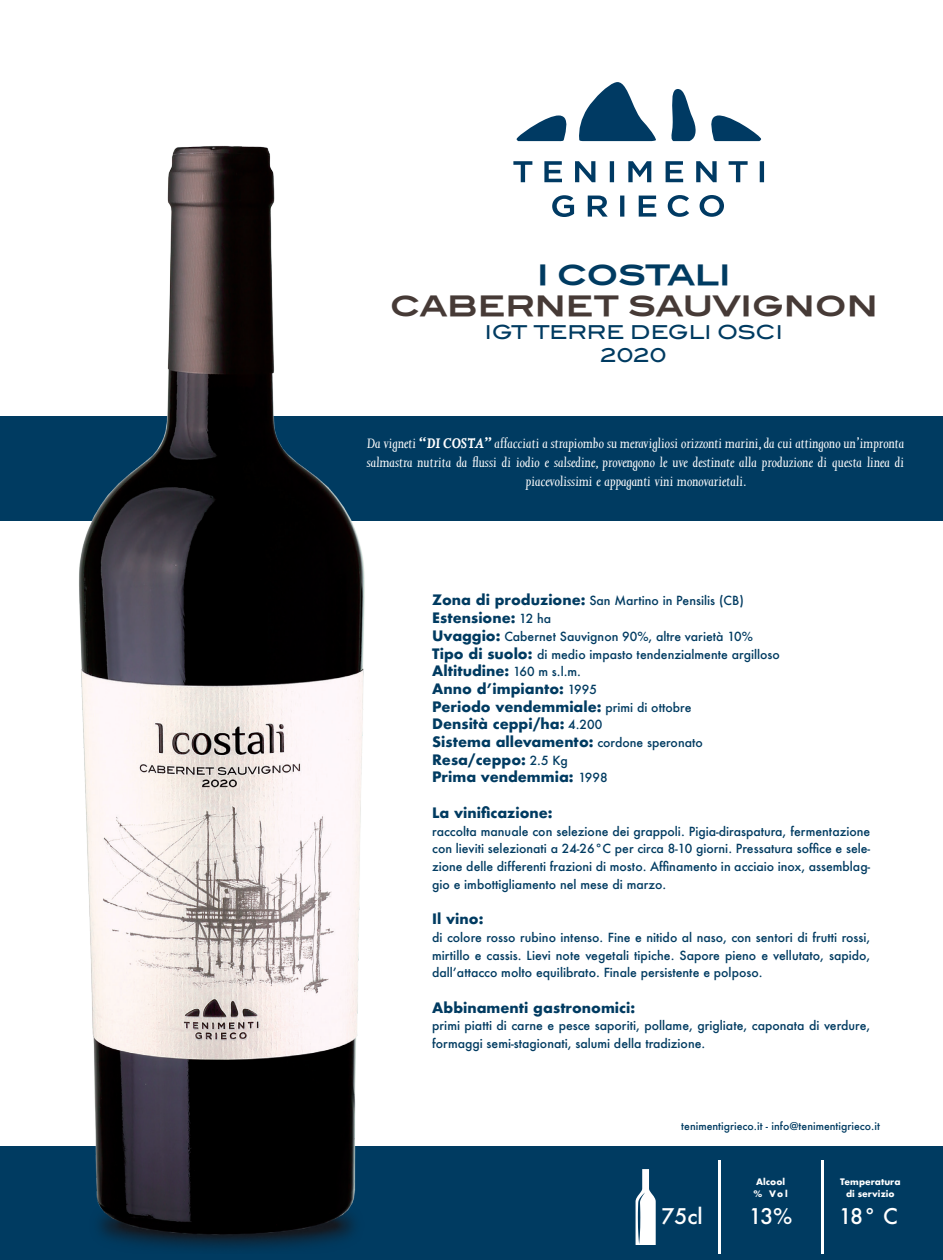
<style>
.page{position:relative;width:943px;height:1260px;background:#fff}
.page>*{position:absolute;margin:0;border:0;box-sizing:border-box;transform-origin:0 0}
.t1{font:28px "Blair ITCTT Bold";color:#463a36}
.t2{font:28px "Blair ITCTT Bold";letter-spacing:-.03em;color:#003b61}
.t3{font:500 21px "Futura";color:#fff}
.t4{font:500 19.25px "Blair ITC";letter-spacing:-.015em;color:#003b61}
.t5{font:italic 15.75px/19.2px "Joanna";color:#fff;text-align:center}
.t6{font:700 14px "Futura";color:#003b61}
.t7{font:500 12.25px/17.7px "Futura";color:#003b61;text-align:justify}
.t8{font:500 10.5px "Futura";color:#003b61}
.t9{font:700 8.75px "Futura";color:#fff}
.s1{font-weight:700}
.s2{font-weight:700;font-size:14px}
.s3{font-weight:500;font-size:12.25px}
</style>
<div class="page">
<svg style="left:516px;top:115px;width:51px;height:26px"></svg>
<svg style="left:711px;top:115px;width:50px;height:26px"></svg>
<svg style="left:579px;top:82px;width:77px;height:59px"></svg>
<svg style="left:671px;top:89px;width:24px;height:52px"></svg>
<svg style="left:513px;top:161px;width:19px;height:21px"></svg>
<svg style="left:544px;top:161px;width:18px;height:21px"></svg>
<svg style="left:575px;top:161px;width:20px;height:21px"></svg>
<div style="left:609px;top:161px;width:5px;height:21px;background:#003a63"></div>
<svg style="left:628px;top:161px;width:23px;height:21px"></svg>
<svg style="left:665px;top:161px;width:18px;height:21px"></svg>
<svg style="left:696px;top:161px;width:20px;height:21px"></svg>
<svg style="left:728px;top:161px;width:19px;height:21px"></svg>
<svg style="left:759px;top:161px;width:5px;height:21px"></svg>
<svg style="left:552px;top:195px;width:22px;height:22px"></svg>
<svg style="left:587px;top:196px;width:20px;height:21px"></svg>
<svg style="left:620px;top:196px;width:4px;height:21px"></svg>
<svg style="left:638px;top:196px;width:18px;height:21px"></svg>
<svg style="left:667px;top:195px;width:22px;height:22px"></svg>
<svg style="left:699px;top:195px;width:25px;height:22px"></svg>
<div style="left:0;top:417px;width:943px;height:104px;background:#003b61"></div>
<div style="left:0;top:1147px;width:943px;height:113px;background:#003b61"></div>
<hr style="left:718px;top:1160px;width:2px;height:93px;background:#fff">
<hr style="left:821px;top:1160px;width:2px;height:93px;background:#fff">
<svg style="left:635px;top:1169px;width:20px;height:75px"></svg>
<img style="left:11px;top:145px;width:366px;height:1103px">
<p class="t2" style="left:537px;top:257px;width:195px">I COSTALI</p>
<p class="t1" style="left:390px;top:289px;width:489px">CABERNET SAUVIGNON</p>
<p class="t4" style="left:485px;top:320px;width:299px">IGT TERRE DEGLI OSCI</p>
<p class="t4" style="left:600px;top:343px;width:68px">2020</p>
<p class="t5" style="left:367px;top:433px;width:539px">Da vigneti <span class="s1">“DI COSTA”</span> affacciati a strapiombo su meravigliosi orizzonti marini, da cui attingono un’impronta salmastra nutrita da flussi di iodio e salsedine, provengono le uve destinate alla produzione di questa linea di piacevolissimi e appaganti vini monovarietali.</p>
<p class="t7" style="left:432px;top:592px;width:313px"><span class="s2">Zona di produzione:</span> San Martino in Pensilis (CB)</p>
<p class="t6" style="left:432px;top:608px;width:121px">Estensione: <span class="s3">12 ha</span></p>
<p class="t7" style="left:432px;top:627px;width:322px"><span class="s2">Uvaggio:</span> Cabernet Sauvignon 90%, altre varietà 10%</p>
<p class="t7" style="left:432px;top:645px;width:349px"><span class="s2">Tipo di suolo:</span> di medio impasto tendenzialmente argilloso</p>
<p class="t6" style="left:432px;top:661px;width:150px">Altitudine: <span class="s3">160 m s.l.m.</span></p>
<p class="t6" style="left:432px;top:679px;width:166px">Anno d’impianto: <span class="s3">1995</span></p>
<p class="t6" style="left:432px;top:696px;width:261px">Periodo vendemmiale: <span class="s3">primi di ottobre</span></p>
<p class="t6" style="left:432px;top:714px;width:172px">Densità ceppi/ha: <span class="s3">4.200</span></p>
<p class="t6" style="left:432px;top:732px;width:272px">Sistema allevamento: <span class="s3">cordone speronato</span></p>
<p class="t6" style="left:432px;top:749px;width:137px">Resa/ceppo: <span class="s3">2.5 Kg</span></p>
<p class="t6" style="left:432px;top:767px;width:177px">Prima vendemmia: <span class="s3">1998</span></p>
<p class="t6" style="left:432px;top:802px;width:122px">La vinificazione:</p>
<p class="t7" style="left:432px;top:822px;width:439px">raccolta manuale con selezione dei grappoli. Pigia-diraspatura, fermentazione con lieviti selezionati a 24-26°C per circa 8-10 giorni. Pressatura soffice e sele&shy;zione delle differenti frazioni di mosto. Affinamento in acciaio inox, assemblag&shy;gio e imbottigliamento nel mese di marzo.</p>
<p class="t6" style="left:432px;top:909px;width:53px">Il vino:</p>
<p class="t7" style="left:432px;top:928px;width:439px">di colore rosso rubino intenso. Fine e nitido al naso, con sentori di frutti rossi, mirtillo e cassis. Lievi note vegetali tipiche. Sapore pieno e vellutato, sapido, dall’attacco molto equilibrato. Finale persistente e polposo.</p>
<p class="t6" style="left:432px;top:997px;width:204px">Abbinamenti gastronomici:</p>
<p class="t7" style="left:432px;top:1017px;width:439px">primi piatti di carne e pesce saporiti, pollame, grigliate, caponata di verdure, formaggi semi-stagionati, salumi della tradizione.</p>
<p class="t8" style="left:681px;top:1118px;width:200px">tenimentigrieco.it - info@tenimentigrieco.it</p>
<p class="t3" style="left:661px;top:1202px;width:43px">75cl</p>
<p class="t9" style="left:756px;top:1175px;width:30px">Alcool</p>
<p class="t9" style="left:753px;top:1187px;width:36px">% Vol</p>
<p class="t3" style="left:749px;top:1202px;width:45px">13%</p>
<p class="t9" style="left:840px;top:1175px;width:62px">Temperatura</p>
<p class="t9" style="left:846px;top:1187px;width:50px">di servizio</p>
<p class="t3" style="left:838px;top:1202px;width:61px">18° C</p>
</div>
